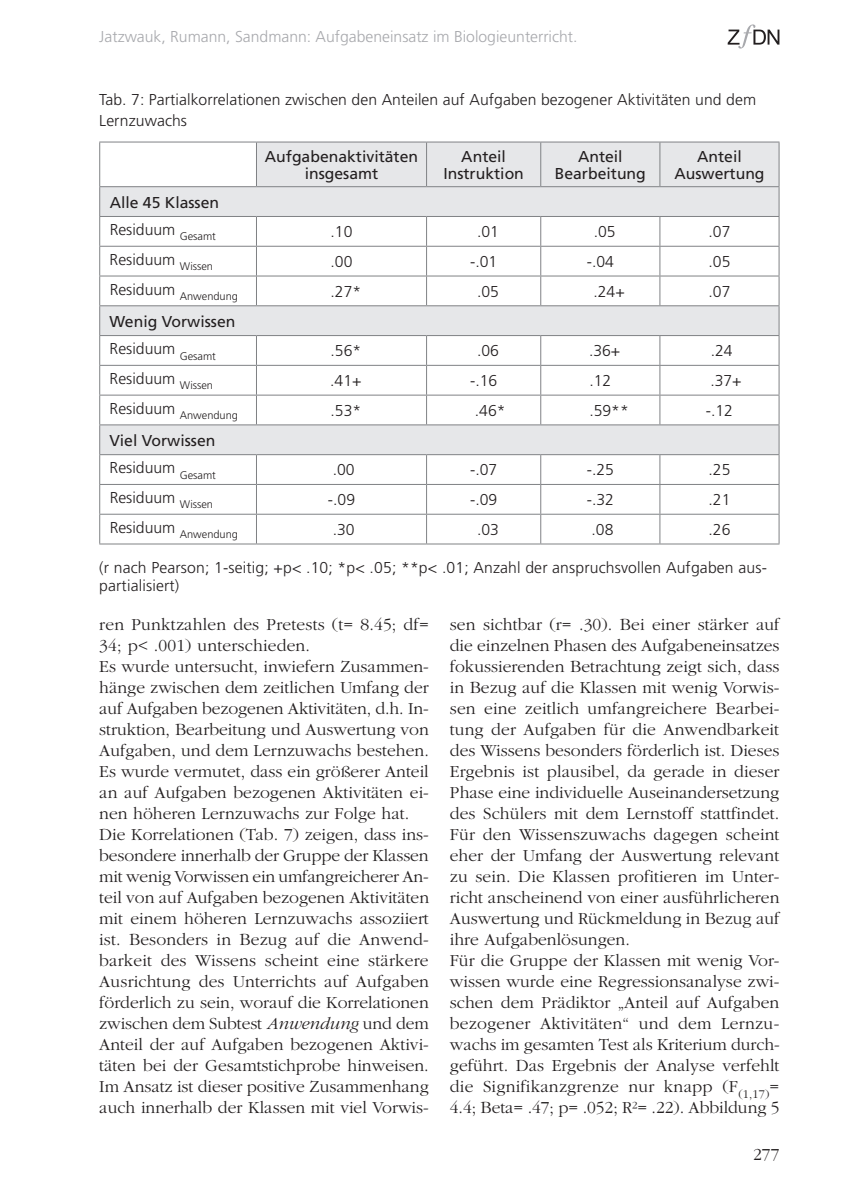
<style>
.page{position:relative;width:844px;height:1191px;background:#fff}
.page>*{position:absolute;margin:0;border:0;box-sizing:border-box;transform-origin:0 0}
.t1{font:300 17.5px/21px "Garamond";color:#231f20}
.t2{font:300 15.75px/21px "Frutiger LT";letter-spacing:.005em;color:#231f20}
.t3{font:15.75px/17.5px "Frutiger LT";color:#231f20;text-align:center}
.t4{font:300 15.75px "Frutiger LT";color:#a8a9ad}
.t5{font:300 11.03px "Frutiger LT";color:#231f20}
.s1{font-weight:300}
.s2{font-style:italic}
</style>
<div class="page">
<svg style="left:727px;top:24px;width:52px;height:25px"></svg>
<svg style="left:100px;top:187px;width:156px;height:267px"></svg>
<hr style="left:99px;top:142px;width:157px;height:1px;background:#808285">
<hr style="left:99px;top:142px;width:1px;height:44px;background:#808285">
<hr style="left:99px;top:186px;width:157px;height:1px;background:#808285">
<hr style="left:99px;top:216px;width:157px;height:1px;background:#808285">
<hr style="left:99px;top:246px;width:157px;height:1px;background:#808285">
<hr style="left:99px;top:275px;width:157px;height:1px;background:#808285">
<hr style="left:99px;top:305px;width:157px;height:1px;background:#808285">
<hr style="left:99px;top:335px;width:157px;height:1px;background:#808285">
<hr style="left:99px;top:365px;width:157px;height:1px;background:#808285">
<hr style="left:99px;top:395px;width:157px;height:1px;background:#808285">
<hr style="left:99px;top:424px;width:157px;height:1px;background:#808285">
<hr style="left:99px;top:454px;width:157px;height:1px;background:#808285">
<hr style="left:99px;top:484px;width:157px;height:1px;background:#808285">
<hr style="left:99px;top:514px;width:157px;height:1px;background:#808285">
<svg style="left:99px;top:187px;width:1px;height:356px"></svg>
<svg style="left:256px;top:142px;width:523px;height:401px"></svg>
<hr style="left:99px;top:543px;width:157px;height:1px;background:#808285">
<hr style="left:256px;top:543px;width:170px;height:1px;background:#808285">
<hr style="left:426px;top:543px;width:114px;height:1px;background:#808285">
<hr style="left:540px;top:543px;width:119px;height:1px;background:#808285">
<hr style="left:659px;top:543px;width:120px;height:1px;background:#808285">
<p class="t4" style="left:99px;top:27px;width:479px">Jatzwauk, Rumann, Sandmann: Aufgabeneinsatz im Biologieunterricht.</p>
<p class="t2" style="left:99px;top:89px;width:658px">Tab. 7: Partialkorrelationen zwischen den Anteilen auf Aufgaben bezogener Aktivitäten und dem<br>Lernzuwachs</p>
<p class="t3" style="left:265px;top:147px;width:155px">Aufgabenaktivitäten insgesamt</p>
<p class="t3" style="left:443px;top:147px;width:82px">Anteil<br>Instruktion</p>
<p class="t3" style="left:554px;top:147px;width:93px">Anteil<br>Bearbeitung</p>
<p class="t3" style="left:674px;top:147px;width:92px">Anteil<br>Auswertung</p>
<p class="t3" style="left:110px;top:188px;width:111px;line-height:27.8px;text-align:left">Alle 45 Klassen<br><span class="s1">Residuum</span> <sub>Gesamt</sub></p>
<p class="t2" style="left:330px;top:221px;width:23px">.10</p>
<p class="t2" style="left:477px;top:221px;width:23px">.01</p>
<p class="t2" style="left:593px;top:221px;width:23px">.05</p>
<p class="t2" style="left:708px;top:221px;width:23px">.07</p>
<p class="t2" style="left:110px;top:249px;width:105px">Residuum <sub>Wissen</sub></p>
<p class="t2" style="left:330px;top:251px;width:23px">.00</p>
<p class="t2" style="left:470px;top:251px;width:29px">-.01</p>
<p class="t2" style="left:586px;top:251px;width:29px">-.04</p>
<p class="t2" style="left:708px;top:251px;width:23px">.05</p>
<p class="t5" style="left:110px;top:290px;width:130px"><sup>Residuum</sup> Anwendung</p>
<p class="t2" style="left:330px;top:281px;width:32px">.27*</p>
<p class="t2" style="left:477px;top:281px;width:23px">.05</p>
<p class="t2" style="left:593px;top:281px;width:33px">.24+</p>
<p class="t2" style="left:708px;top:281px;width:23px">.07</p>
<p class="t3" style="left:110px;top:307px;width:127px;line-height:27.8px;text-align:left">Wenig Vorwissen<br><span class="s1">Residuum</span> <sub>Gesamt</sub></p>
<p class="t2" style="left:330px;top:341px;width:32px">.56*</p>
<p class="t2" style="left:477px;top:341px;width:23px">.06</p>
<p class="t2" style="left:589px;top:341px;width:33px">.36+</p>
<p class="t2" style="left:710px;top:341px;width:23px">.24</p>
<p class="t2" style="left:110px;top:368px;width:105px">Residuum <sub>Wissen</sub></p>
<p class="t2" style="left:330px;top:370px;width:33px">.41+</p>
<p class="t2" style="left:470px;top:370px;width:29px">-.16</p>
<p class="t2" style="left:589px;top:370px;width:23px">.12</p>
<p class="t2" style="left:710px;top:370px;width:33px">.37+</p>
<p class="t5" style="left:110px;top:409px;width:130px"><sup>Residuum</sup> Anwendung</p>
<p class="t2" style="left:330px;top:400px;width:32px">.53*</p>
<p class="t2" style="left:475px;top:400px;width:32px">.46*</p>
<p class="t2" style="left:589px;top:400px;width:41px">.59**</p>
<p class="t2" style="left:705px;top:400px;width:29px">-.12</p>
<p class="t3" style="left:110px;top:426px;width:108px;line-height:27.8px;text-align:left">Viel Vorwissen<br><span class="s1">Residuum</span> <sub>Gesamt</sub></p>
<p class="t2" style="left:332px;top:460px;width:23px">.00</p>
<p class="t2" style="left:470px;top:460px;width:29px">-.07</p>
<p class="t2" style="left:586px;top:460px;width:29px">-.25</p>
<p class="t2" style="left:708px;top:460px;width:23px">.25</p>
<p class="t2" style="left:110px;top:487px;width:105px">Residuum <sub>Wissen</sub></p>
<p class="t2" style="left:328px;top:489px;width:29px">-.09</p>
<p class="t2" style="left:470px;top:489px;width:29px">-.09</p>
<p class="t2" style="left:586px;top:489px;width:29px">-.32</p>
<p class="t2" style="left:708px;top:489px;width:23px">.21</p>
<p class="t5" style="left:110px;top:528px;width:130px"><sup>Residuum</sup> Anwendung</p>
<p class="t2" style="left:332px;top:519px;width:23px">.30</p>
<p class="t2" style="left:477px;top:519px;width:23px">.03</p>
<p class="t2" style="left:591px;top:519px;width:23px">.08</p>
<p class="t2" style="left:708px;top:519px;width:23px">.26</p>
<p class="t2" style="left:99px;top:558px;width:669px;line-height:18.9px">(r nach Pearson; 1-seitig; +p&lt; .10; *p&lt; .05; **p&lt; .01; Anzahl der anspruchsvollen Aufgaben aus&shy;partialisiert)</p>
<p class="t1" style="left:450px;top:614px;width:331px">sen sichtbar (r= .30). Bei einer stärker auf die einzelnen Phasen des Aufgabeneinsatzes fokussierenden Betrachtung zeigt sich, dass in Bezug auf die Klassen mit wenig Vorwis&shy;sen eine zeitlich umfangreichere Bearbei&shy;tung der Aufgaben für die Anwendbarkeit des Wissens besonders förderlich ist. Dieses Ergebnis ist plausibel, da gerade in dieser Phase eine individuelle Auseinandersetzung des Schülers mit dem Lernstoff stattfindet.<br>Für den Wissenszuwachs dagegen scheint eher der Umfang der Auswertung relevant zu sein. Die Klassen profitieren im Unter&shy;richt anscheinend von einer ausführlicheren Auswertung und Rückmeldung in Bezug auf ihre Aufgabenlösungen.<br>Für die Gruppe der Klassen mit wenig Vor&shy;wissen wurde eine Regressionsanalyse zwi&shy;schen dem Prädiktor „Anteil auf Aufgaben bezogener Aktivitäten“ und dem Lernzu&shy;wachs im gesamten Test als Kriterium durch&shy;geführt. Das Ergebnis der Analyse verfehlt die Signifikanzgrenze nur knapp (F<sub>(1,17)</sub>= 4.4; Beta= .47; p= .052; R²= .22). Abbildung 5</p>
<p class="t1" style="left:99px;top:614px;width:331px">ren Punktzahlen des Pretests (t= 8.45; df= 34; p&lt; .001) unterschieden.<br>Es wurde untersucht, inwiefern Zusammen&shy;hänge zwischen dem zeitlichen Umfang der auf Aufgaben bezogenen Aktivitäten, d.h. In&shy;struktion, Bearbeitung und Auswertung von Aufgaben, und dem Lernzuwachs bestehen.<br>Es wurde vermutet, dass ein größerer Anteil an auf Aufgaben bezogenen Aktivitäten ei&shy;nen höheren Lernzuwachs zur Folge hat.<br>Die Korrelationen (Tab. 7) zeigen, dass ins&shy;besondere innerhalb der Gruppe der Klassen mit wenig Vorwissen ein umfangreicherer An&shy;teil von auf Aufgaben bezogenen Aktivitäten mit einem höheren Lernzuwachs assoziiert ist. Besonders in Bezug auf die Anwend&shy;barkeit des Wissens scheint eine stärkere Ausrichtung des Unterrichts auf Aufgaben förderlich zu sein, worauf die Korrelationen zwischen dem Subtest <span class="s2">Anwendung</span> und dem Anteil der auf Aufgaben bezogenen Aktivi&shy;täten bei der Gesamtstichprobe hinweisen.<br>Im Ansatz ist dieser positive Zusammenhang auch innerhalb der Klassen mit viel Vorwis-</p>
<p class="t1" style="left:753px;top:1143px;width:28px">277</p>
</div>
